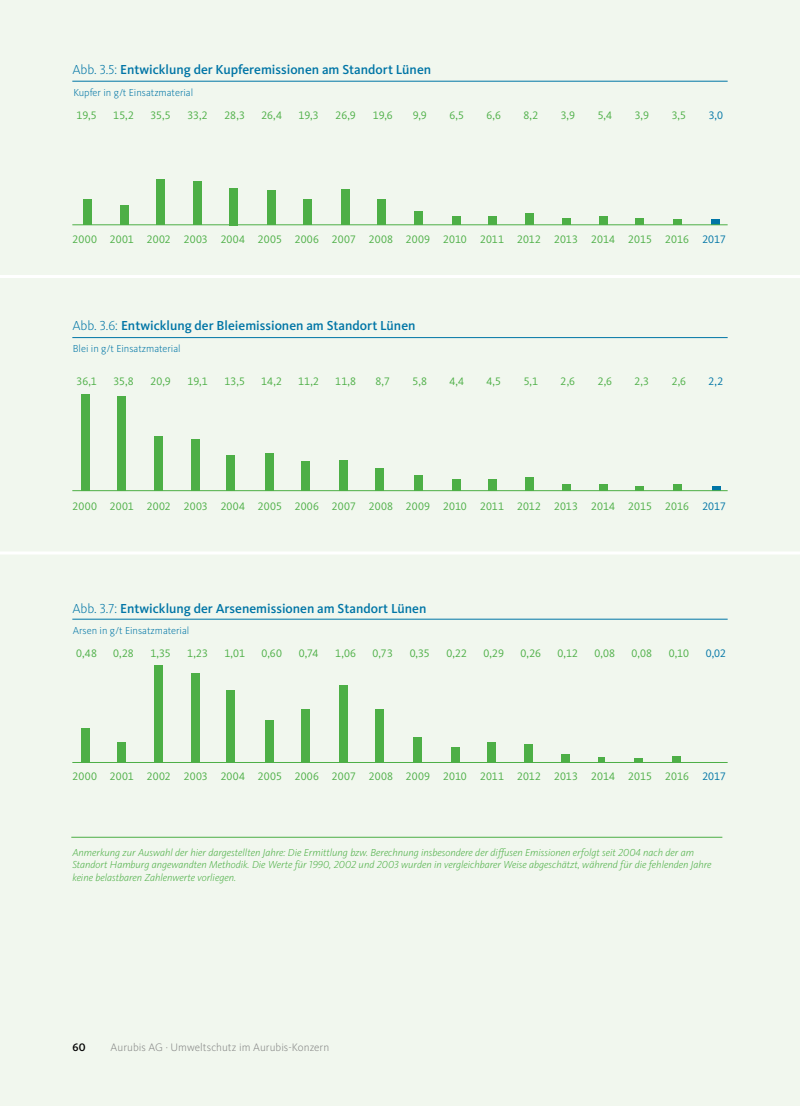
<style>
.page{position:relative;width:800px;height:1106px;background:#fff}
.page>*{position:absolute;margin:0;border:0;box-sizing:border-box;transform-origin:0 0}
.t1{font:500 13.5px "Kievit Pro";color:#0075a6}
.t2{font:11.25px "Kievit Pro";letter-spacing:.005em;color:#4daf46}
.t3{font:300 11.25px "Kievit Pro";letter-spacing:.005em;color:#868786}
.t4{font:11.25px "Kievit Pro";color:#0075a6}
.t5{font:500 11.25px "Kievit Pro";color:#000}
.t6{font:italic 300 10.5px/12.6px "Kievit Pro";color:#4daf46}
.t7{font:300 10.5px "Kievit Pro";color:#0075a6}
.s1{font-weight:300}
.s2{color:#0075a6}
</style>
<div class="page">
<div style="left:0;top:0;width:799px;height:1106px;background:#f1f7ee"></div>
<hr style="left:71px;top:837px;width:651px;height:1px;background:#4daf46">
<div style="left:525px;top:213px;width:9px;height:12px;background:#4daf46"></div>
<div style="left:414px;top:212px;width:9px;height:13px;background:#4daf46"></div>
<div style="left:488px;top:216px;width:8px;height:9px;background:#4daf46"></div>
<div style="left:452px;top:216px;width:8px;height:9px;background:#4daf46"></div>
<div style="left:83px;top:199px;width:9px;height:26px;background:#4daf46"></div>
<div style="left:120px;top:205px;width:8px;height:20px;background:#4daf46"></div>
<div style="left:156px;top:179px;width:9px;height:46px;background:#4daf46"></div>
<div style="left:193px;top:181px;width:9px;height:44px;background:#4daf46"></div>
<div style="left:229px;top:188px;width:8px;height:37px;background:#4daf46"></div>
<div style="left:267px;top:191px;width:9px;height:34px;background:#4daf46"></div>
<div style="left:303px;top:199px;width:9px;height:26px;background:#4daf46"></div>
<div style="left:341px;top:190px;width:8px;height:35px;background:#4daf46"></div>
<div style="left:377px;top:199px;width:8px;height:26px;background:#4daf46"></div>
<div style="left:562px;top:219px;width:8px;height:6px;background:#4daf46"></div>
<hr style="left:0;top:275px;width:799px;height:3px;background:#fff">
<hr style="left:0;top:551px;width:799px;height:3px;background:#fff">
<hr style="left:72px;top:81px;width:655px;height:1px;background:#0075a6">
<hr style="left:72px;top:337px;width:655px;height:1px;background:#0075a6">
<hr style="left:72px;top:619px;width:655px;height:1px;background:#0075a6">
<div style="left:599px;top:216px;width:8px;height:9px;background:#4daf46"></div>
<div style="left:635px;top:219px;width:8px;height:6px;background:#4daf46"></div>
<div style="left:673px;top:219px;width:9px;height:6px;background:#4daf46"></div>
<div style="left:525px;top:477px;width:9px;height:14px;background:#4daf46"></div>
<div style="left:414px;top:475px;width:9px;height:16px;background:#4daf46"></div>
<div style="left:488px;top:479px;width:8px;height:12px;background:#4daf46"></div>
<div style="left:451px;top:479px;width:9px;height:12px;background:#4daf46"></div>
<div style="left:81px;top:395px;width:9px;height:96px;background:#4daf46"></div>
<div style="left:118px;top:396px;width:8px;height:95px;background:#4daf46"></div>
<div style="left:154px;top:436px;width:8px;height:55px;background:#4daf46"></div>
<div style="left:191px;top:440px;width:9px;height:51px;background:#4daf46"></div>
<div style="left:227px;top:455px;width:8px;height:36px;background:#4daf46"></div>
<div style="left:265px;top:453px;width:8px;height:38px;background:#4daf46"></div>
<div style="left:301px;top:461px;width:9px;height:30px;background:#4daf46"></div>
<div style="left:338px;top:460px;width:9px;height:31px;background:#4daf46"></div>
<div style="left:375px;top:468px;width:8px;height:23px;background:#4daf46"></div>
<div style="left:562px;top:484px;width:8px;height:7px;background:#4daf46"></div>
<div style="left:599px;top:484px;width:8px;height:7px;background:#4daf46"></div>
<div style="left:635px;top:486px;width:8px;height:5px;background:#4daf46"></div>
<div style="left:673px;top:484px;width:8px;height:7px;background:#4daf46"></div>
<div style="left:524px;top:744px;width:9px;height:18px;background:#4daf46"></div>
<div style="left:413px;top:737px;width:9px;height:25px;background:#4daf46"></div>
<div style="left:487px;top:742px;width:8px;height:20px;background:#4daf46"></div>
<div style="left:450px;top:747px;width:9px;height:15px;background:#4daf46"></div>
<div style="left:81px;top:728px;width:9px;height:34px;background:#4daf46"></div>
<div style="left:118px;top:742px;width:8px;height:20px;background:#4daf46"></div>
<div style="left:154px;top:665px;width:8px;height:97px;background:#4daf46"></div>
<div style="left:191px;top:673px;width:9px;height:89px;background:#4daf46"></div>
<div style="left:227px;top:690px;width:8px;height:72px;background:#4daf46"></div>
<div style="left:265px;top:720px;width:8px;height:42px;background:#4daf46"></div>
<div style="left:301px;top:709px;width:9px;height:53px;background:#4daf46"></div>
<div style="left:338px;top:685px;width:9px;height:77px;background:#4daf46"></div>
<div style="left:375px;top:709px;width:8px;height:53px;background:#4daf46"></div>
<div style="left:561px;top:754px;width:8px;height:8px;background:#4daf46"></div>
<svg style="left:598px;top:757px;width:6px;height:5px"></svg>
<div style="left:634px;top:757px;width:8px;height:5px;background:#4daf46"></div>
<div style="left:672px;top:756px;width:8px;height:6px;background:#4daf46"></div>
<div style="left:711px;top:220px;width:8px;height:5px;background:#0075a6"></div>
<div style="left:711px;top:486px;width:9px;height:5px;background:#0075a6"></div>
<hr style="left:72px;top:224px;width:655px;height:1px;background:#4daf46">
<hr style="left:72px;top:490px;width:655px;height:1px;background:#4daf46">
<hr style="left:72px;top:762px;width:655px;height:1px;background:#4daf46">
<p class="t1" style="left:72px;top:61px;width:360px"><span class="s1">Abb. 3.5:</span> Entwicklung der Kupferemissionen am Standort Lünen</p>
<p class="t7" style="left:73px;top:86px;width:121px">Kupfer in g/t Einsatzmaterial</p>
<p class="t2" style="left:76px;top:109px;width:22px">19,5</p>
<p class="t2" style="left:113px;top:109px;width:22px">15,2</p>
<p class="t2" style="left:150px;top:109px;width:22px">35,5</p>
<p class="t2" style="left:187px;top:109px;width:22px">33,2</p>
<p class="t2" style="left:224px;top:109px;width:22px">28,3</p>
<p class="t2" style="left:261px;top:109px;width:22px">26,4</p>
<p class="t2" style="left:298px;top:109px;width:22px">19,3</p>
<p class="t2" style="left:335px;top:109px;width:22px">26,9</p>
<p class="t2" style="left:372px;top:109px;width:22px">19,6</p>
<p class="t2" style="left:412px;top:109px;width:16px">9,9</p>
<p class="t2" style="left:449px;top:109px;width:16px">6,5</p>
<p class="t2" style="left:486px;top:109px;width:16px">6,6</p>
<p class="t2" style="left:523px;top:109px;width:16px">8,2</p>
<p class="t2" style="left:560px;top:109px;width:16px">3,9</p>
<p class="t2" style="left:597px;top:109px;width:16px">5,4</p>
<p class="t2" style="left:634px;top:109px;width:16px">3,9</p>
<p class="t2" style="left:671px;top:109px;width:16px">3,5</p>
<p class="t4" style="left:708px;top:109px;width:16px">3,0</p>
<p class="t2" style="left:73px;top:233px;width:654px">2000 2001 2002 2003 2004 2005 2006 2007 2008 2009 2010 2011 2012 2013 2014 2015 2016 <span class="s2">2017</span></p>
<p class="t1" style="left:72px;top:317px;width:344px"><span class="s1">Abb. 3.6:</span> Entwicklung der Bleiemissionen am Standort Lünen</p>
<p class="t7" style="left:73px;top:342px;width:109px">Blei in g/t Einsatzmaterial</p>
<p class="t2" style="left:76px;top:374px;width:22px">36,1</p>
<p class="t2" style="left:113px;top:374px;width:22px">35,8</p>
<p class="t2" style="left:150px;top:374px;width:22px">20,9</p>
<p class="t2" style="left:187px;top:374px;width:22px">19,1</p>
<p class="t2" style="left:224px;top:374px;width:22px">13,5</p>
<p class="t2" style="left:261px;top:374px;width:22px">14,2</p>
<p class="t2" style="left:298px;top:374px;width:22px">11,2</p>
<p class="t2" style="left:335px;top:374px;width:22px">11,8</p>
<p class="t2" style="left:375px;top:374px;width:16px">8,7</p>
<p class="t2" style="left:412px;top:374px;width:16px">5,8</p>
<p class="t2" style="left:449px;top:374px;width:16px">4,4</p>
<p class="t2" style="left:486px;top:374px;width:16px">4,5</p>
<p class="t2" style="left:523px;top:374px;width:16px">5,1</p>
<p class="t2" style="left:560px;top:374px;width:16px">2,6</p>
<p class="t2" style="left:597px;top:374px;width:16px">2,6</p>
<p class="t2" style="left:634px;top:374px;width:16px">2,3</p>
<p class="t2" style="left:671px;top:374px;width:16px">2,6</p>
<p class="t4" style="left:708px;top:374px;width:16px">2,2</p>
<p class="t2" style="left:73px;top:499px;width:654px">2000 2001 2002 2003 2004 2005 2006 2007 2008 2009 2010 2011 2012 2013 2014 2015 2016 <span class="s2">2017</span></p>
<p class="t1" style="left:72px;top:600px;width:355px"><span class="s1">Abb. 3.7:</span> Entwicklung der Arsenemissionen am Standort Lünen</p>
<p class="t7" style="left:73px;top:624px;width:118px">Arsen in g/t Einsatzmaterial</p>
<p class="t2" style="left:76px;top:646px;width:22px">0,48</p>
<p class="t2" style="left:113px;top:646px;width:22px">0,28</p>
<p class="t2" style="left:150px;top:646px;width:22px">1,35</p>
<p class="t2" style="left:187px;top:646px;width:22px">1,23</p>
<p class="t2" style="left:224px;top:646px;width:22px">1,01</p>
<p class="t2" style="left:261px;top:646px;width:22px">0,60</p>
<p class="t2" style="left:299px;top:646px;width:21px">0,74</p>
<p class="t2" style="left:335px;top:646px;width:22px">1,06</p>
<p class="t2" style="left:372px;top:646px;width:22px">0,73</p>
<p class="t2" style="left:409px;top:646px;width:22px">0,35</p>
<p class="t2" style="left:446px;top:646px;width:22px">0,22</p>
<p class="t2" style="left:483px;top:646px;width:22px">0,29</p>
<p class="t2" style="left:520px;top:646px;width:22px">0,26</p>
<p class="t2" style="left:557px;top:646px;width:22px">0,12</p>
<p class="t2" style="left:594px;top:646px;width:22px">0,08</p>
<p class="t2" style="left:631px;top:646px;width:22px">0,08</p>
<p class="t2" style="left:668px;top:646px;width:22px">0,10</p>
<p class="t4" style="left:705px;top:646px;width:22px">0,02</p>
<p class="t2" style="left:73px;top:769px;width:654px">2000 2001 2002 2003 2004 2005 2006 2007 2008 2009 2010 2011 2012 2013 2014 2015 2016 <span class="s2">2017</span></p>
<p class="t6" style="left:72px;top:845px;width:640px">Anmerkung zur Auswahl der hier dargestellten Jahre: Die Ermittlung bzw. Berechnung insbesondere der diffusen Emissionen erfolgt seit 2004 nach der am<br>Standort Hamburg angewandten Methodik. Die Werte für 1990, 2002 und 2003 wurden in vergleichbarer Weise abgeschätzt, während für die fehlenden Jahre keine belastbaren Zahlenwerte vorliegen.</p>
<p class="t5" style="left:72px;top:1040px;width:15px">60</p>
<p class="t3" style="left:111px;top:1040px;width:220px">Aurubis AG · Umweltschutz im Aurubis-Konzern</p>
</div>
